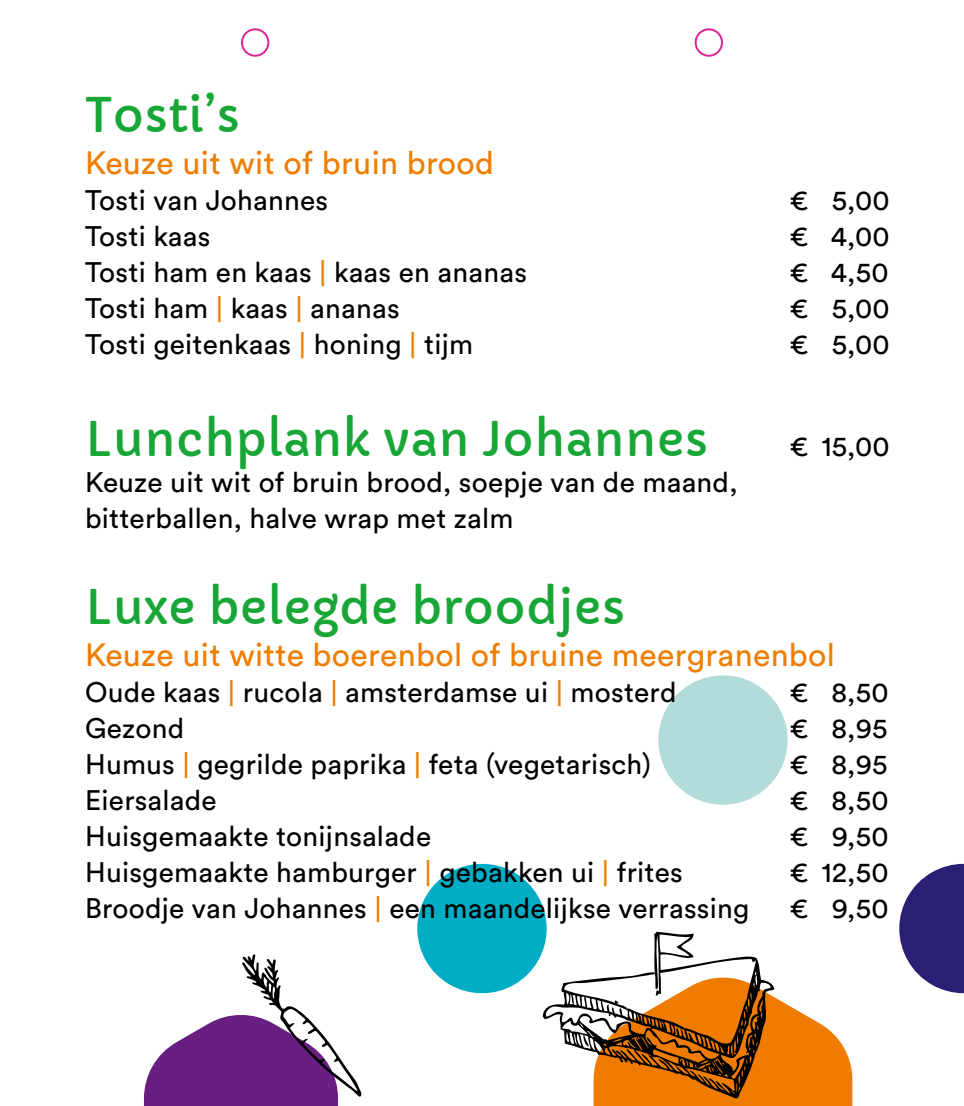
<style>
.page{position:relative;width:964px;height:1106px;background:#fff}
.page>*{position:absolute;margin:0;border:0;box-sizing:border-box;transform-origin:0 0}
.t1{font:46.8px "Capriola";letter-spacing:.01em;color:#18a637}
.t2{font:32px "Circular Std";letter-spacing:.01em;color:#ef7d00}
.t3{font:28px/36px "Circular Std";letter-spacing:.01em;color:#000}
.s1{color:#ef7d00}
</style>
<div class="page">
<svg style="left:658px;top:675px;width:130px;height:130px"></svg>
<svg style="left:899px;top:863px;width:65px;height:131px"></svg>
<svg style="left:144px;top:954px;width:217px;height:152px"></svg>
<svg style="left:417px;top:863px;width:435px;height:243px"></svg>
<div style="left:241px;top:28px;width:28px;height:29px;border:2px solid #da2797;border-radius:50%"></div>
<div style="left:694px;top:28px;width:29px;height:29px;border:2px solid #da2797;border-radius:50%"></div>
<h1 class="t1" style="left:85px;top:86px;width:156px">Tosti’s</h1>
<p class="t2" style="left:85px;top:143px;width:410px">Keuze uit wit of bruin brood</p>
<p class="t3" style="left:85px;top:182px;width:245px">Tosti van Johannes</p>
<p class="t3" style="left:789px;top:182px;width:102px">€ 5,00</p>
<p class="t3" style="left:85px;top:218px;width:127px">Tosti kaas</p>
<p class="t3" style="left:789px;top:218px;width:102px">€ 4,00</p>
<p class="t3" style="left:85px;top:254px;width:443px">Tosti ham en kaas <span class="s1">|</span> kaas en ananas</p>
<p class="t3" style="left:789px;top:254px;width:101px">€ 4,50</p>
<p class="t3" style="left:85px;top:290px;width:316px">Tosti ham <span class="s1">|</span> kaas <span class="s1">|</span> ananas</p>
<p class="t3" style="left:789px;top:290px;width:102px">€ 5,00</p>
<p class="t3" style="left:85px;top:326px;width:389px">Tosti geitenkaas <span class="s1">|</span> honing <span class="s1">|</span> tijm</p>
<p class="t3" style="left:789px;top:326px;width:102px">€ 5,00</p>
<h1 class="t1" style="left:85px;top:410px;width:625px">Lunchplank van Johannes</h1>
<p class="t3" style="left:85px;top:464px;width:654px">Keuze uit wit of bruin brood, soepje van de maand, bitterballen, halve wrap met zalm</p>
<p class="t3" style="left:789px;top:428px;width:102px">€ 15,00</p>
<h1 class="t1" style="left:85px;top:578px;width:542px">Luxe belegde broodjes</h1>
<p class="t2" style="left:85px;top:635px;width:751px">Keuze uit witte boerenbol of bruine meergranenbol</p>
<p class="t3" style="left:85px;top:674px;width:593px">Oude kaas <span class="s1">|</span> rucola <span class="s1">|</span> amsterdamse ui <span class="s1">|</span> mosterd</p>
<p class="t3" style="left:789px;top:674px;width:101px">€ 8,50</p>
<p class="t3" style="left:85px;top:710px;width:101px">Gezond</p>
<p class="t3" style="left:789px;top:710px;width:100px">€ 8,95</p>
<p class="t3" style="left:85px;top:746px;width:567px">Humus <span class="s1">|</span> gegrilde paprika <span class="s1">|</span> feta (vegetarisch)</p>
<p class="t3" style="left:789px;top:746px;width:100px">€ 8,95</p>
<p class="t3" style="left:85px;top:782px;width:133px">Eiersalade</p>
<p class="t3" style="left:789px;top:782px;width:101px">€ 8,50</p>
<p class="t3" style="left:85px;top:818px;width:348px">Huisgemaakte tonijnsalade</p>
<p class="t3" style="left:789px;top:818px;width:101px">€ 9,50</p>
<p class="t3" style="left:85px;top:854px;width:599px">Huisgemaakte hamburger <span class="s1">|</span> gebakken ui <span class="s1">|</span> frites</p>
<p class="t3" style="left:789px;top:854px;width:101px">€ 12,50</p>
<p class="t3" style="left:85px;top:890px;width:666px">Broodje van Johannes <span class="s1">|</span> een maandelijkse verrassing</p>
<p class="t3" style="left:789px;top:890px;width:101px">€ 9,50</p>
</div>
